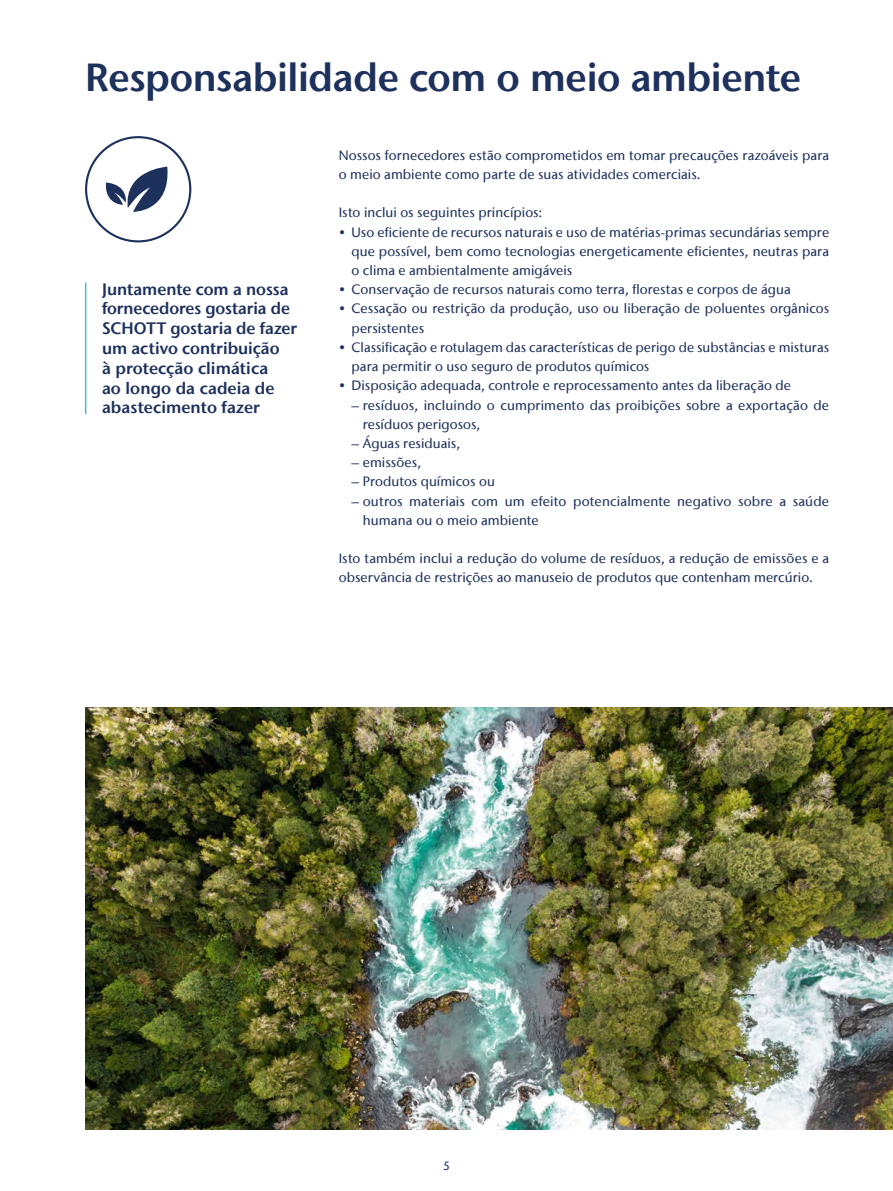
<style>
.page{position:relative;width:893px;height:1191px;background:#fff}
.page>*{position:absolute;margin:0;border:0;box-sizing:border-box;transform-origin:0 0}
.t1{font:600 39px "Stone Sans IIITC Com";letter-spacing:-.01em;color:#1d315c}
.t2{font:600 16.5px/19.8px "Stone Sans IIITC Com";color:#1d315c}
.t3{font:500 13.5px/19.2px "Stone Sans IIITC Com";letter-spacing:.005em;color:#1d315c}
.t4{font:500 12px "Stone Sans IIITC Com";color:#1d315c}
</style>
<div class="page">
<img style="left:85px;top:707px;width:808px;height:422px">
<svg style="left:85px;top:136px;width:106px;height:106px"></svg>
<hr style="left:85px;top:283px;width:1px;height:131px;background:#4dbcc3">
<h1 class="t1" style="left:85px;top:53px;width:718px">Responsabilidade com o meio ambiente</h1>
<p class="t2" style="left:102px;top:278px;width:197px">Juntamente com a nossa fornecedores gostaria de<br>SCHOTT gostaria de fazer um activo contribuição<br>à protecção climática<br>ao longo da cadeia de abastecimento fazer</p>
<p class="t3" style="left:339px;top:145px;width:492px">Nossos fornecedores estão comprometidos em tomar precauções razoáveis para o meio ambiente como parte de suas atividades comerciais.</p>
<p class="t3" style="left:339px;top:203px;width:205px">Isto inclui os seguintes princípios:</p>
<p class="t3" style="left:351px;top:222px;width:479px;text-align:justify;text-indent:-13px">• Uso eficiente de recursos naturais e uso de matérias-primas secundárias sempre que possível, bem como tecnologias energeticamente eficientes, neutras para o clima e ambientalmente amigáveis</p>
<p class="t3" style="left:339px;top:280px;width:454px">• Conservação de recursos naturais como terra, florestas e corpos de água</p>
<p class="t3" style="left:351px;top:299px;width:479px;text-indent:-13px">• Cessação ou restrição da produção, uso ou liberação de poluentes orgânicos persistentes</p>
<p class="t3" style="left:351px;top:337px;width:479px;text-indent:-13px">• Classificação e rotulagem das características de perigo de substâncias e misturas para permitir o uso seguro de produtos químicos</p>
<p class="t3" style="left:339px;top:376px;width:454px">• Disposição adequada, controle e reprocessamento antes da liberação de</p>
<p class="t3" style="left:363px;top:395px;width:468px;text-indent:-11px">– resíduos, incluindo o cumprimento das proibições sobre a exportação de resíduos perigosos,</p>
<p class="t3" style="left:351px;top:433px;width:110px">– Águas residuais,</p>
<p class="t3" style="left:351px;top:452px;width:71px">– emissões,</p>
<p class="t3" style="left:351px;top:472px;width:145px">– Produtos químicos ou</p>
<p class="t3" style="left:363px;top:491px;width:468px;text-indent:-11px">– outros materiais com um efeito potencialmente negativo sobre a saúde humana ou o meio ambiente</p>
<p class="t3" style="left:339px;top:548px;width:492px">Isto também inclui a redução do volume de resíduos, a redução de emissões e a observância de restrições ao manuseio de produtos que contenham mercúrio.</p>
<p class="t4" style="left:443px;top:1158px;width:8px">5</p>
</div>
